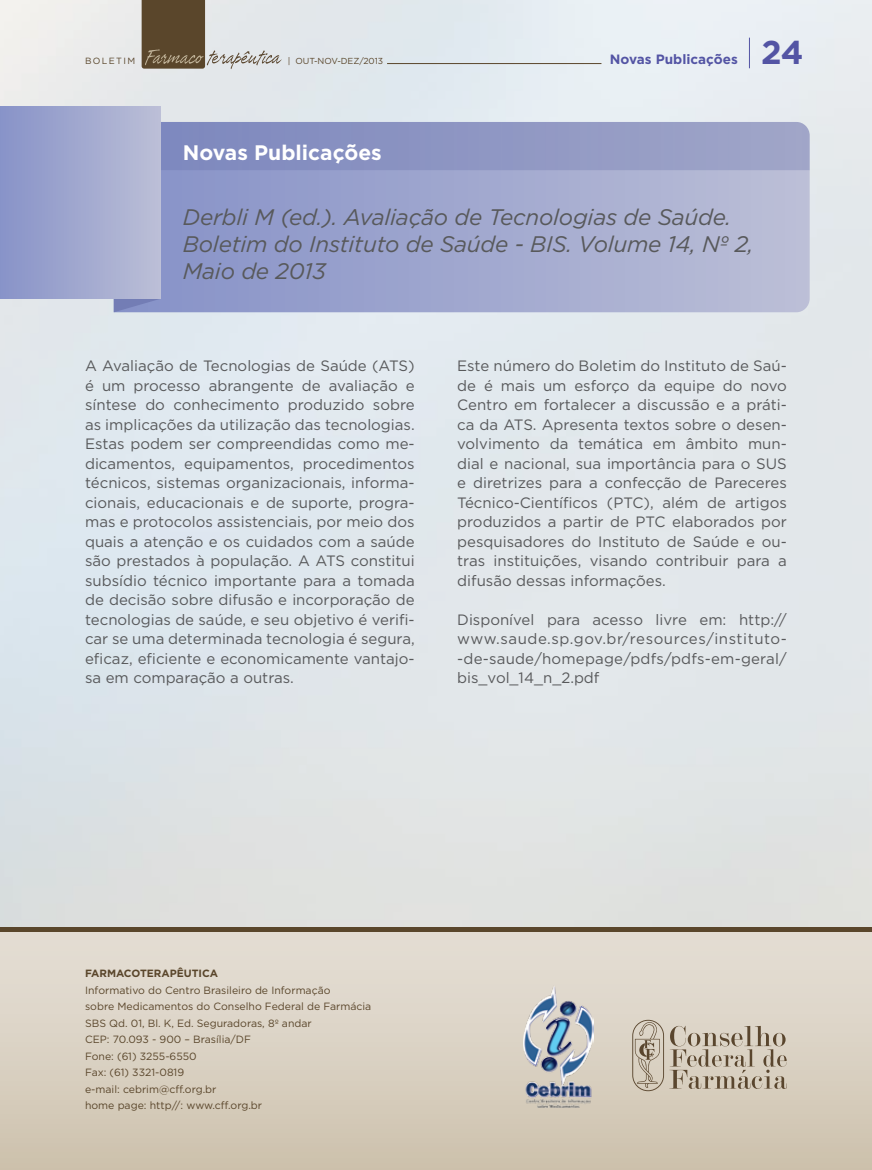
<style>
.page{position:relative;width:872px;height:1170px;background:#fff}
.page>*{position:absolute;margin:0;border:0;box-sizing:border-box;transform-origin:0 0}
.t1{font:700 33px "Gotham";color:#5354a4}
.t2{font:italic 22.5px/27px "Gotham";letter-spacing:-.01em;color:#58595b}
.t3{font:700 21px "Gotham";color:#fff}
.t4{font:15px/19.5px "Gotham";color:#58595b;text-align:justify}
.t5{font:700 13.5px "Gotham";color:#5354a4}
.t6{font:10.5px/16.5px "Gotham";color:#5a462b}
.t7{font:700 10.5px "Gotham";color:#5a462b}
.t8{font:9px "Gotham";letter-spacing:.15em;color:#5a462b}
.t9{font:8.7px "Gotham";letter-spacing:-.01em;color:#5a462b}
</style>
<div class="page">
<svg style="left:142px;top:0;width:140px;height:69px;background:#a39b90"></svg>
<hr style="left:749px;top:38px;width:1px;height:30px;background:#5354a4">
<hr style="left:387px;top:63px;width:214px;height:1px;background:#5a462b">
<svg style="left:114px;top:115px;width:695px;height:197px;background:#9fa6cd"></svg>
<div style="left:0;top:106px;width:161px;height:192px;background:linear-gradient(to right,#8792c8,#bbbfd7)"></div>
<div style="left:0;top:930px;width:872px;height:239px;background:linear-gradient(to bottom,#e6e0d7,#cec3ae)"></div>
<hr style="left:0;top:927px;width:872px;height:4px;background:#5a462b">
<img style="left:524px;top:985px;width:69px;height:122px">
<svg style="left:632px;top:1019px;width:155px;height:72px;background:#c2b8a7"></svg>
<p class="t8" style="left:85px;top:55px;width:52px">BOLETIM</p>
<p class="t9" style="left:288px;top:55px;width:97px">| OUT-NOV-DEZ/2013</p>
<p class="t5" style="left:610px;top:50px;width:129px">Novas Publicações</p>
<h1 class="t1" style="left:761px;top:30px;width:44px">24</h1>
<h3 class="t3" style="left:183px;top:139px;width:200px">Novas Publicações</h3>
<h2 class="t2" style="left:183px;top:203px;width:572px">Derbli M (ed.). Avaliação de Tecnologias de Saúde.<br>Boletim do Instituto de Saúde - BIS. Volume 14, Nº 2,<br>Maio de 2013</h2>
<p class="t4" style="left:85px;top:355px;width:331px">A Avaliação de Tecnologias de Saúde (ATS) é um processo abrangente de avaliação e síntese do conhecimento produzido sobre as implicações da utilização das tecnologias.<br>Estas podem ser compreendidas como me&shy;dicamentos, equipamentos, procedimentos técnicos, sistemas organizacionais, informa&shy;cionais, educacionais e de suporte, progra&shy;mas e protocolos assistenciais, por meio dos quais a atenção e os cuidados com a saúde são prestados à população. A ATS constitui subsídio técnico importante para a tomada de decisão sobre difusão e incorporação de tecnologias de saúde, e seu objetivo é verifi&shy;car se uma determinada tecnologia é segura, eficaz, eficiente e economicamente vantajo&shy;sa em comparação a outras.</p>
<p class="t4" style="left:457px;top:355px;width:331px">Este número do Boletim do Instituto de Saú&shy;de é mais um esforço da equipe do novo Centro em fortalecer a discussão e a práti&shy;ca da ATS. Apresenta textos sobre o desen&shy;volvimento da temática em âmbito mun&shy;dial e nacional, sua importância para o SUS e diretrizes para a confecção de Pareceres Técnico-Científicos (PTC), além de artigos produzidos a partir de PTC elaborados por pesquisadores do Instituto de Saúde e ou&shy;tras instituições, visando contribuir para a difusão dessas informações.</p>
<p class="t4" style="left:457px;top:609px;width:331px">Disponível para acesso livre em: http:// www.saude.sp.gov.br/resources/instituto--de-saude/homepage/pdfs/pdfs-em-geral/ bis_vol_14_n_2.pdf</p>
<p class="t7" style="left:85px;top:966px;width:135px">FARMACOTERAPÊUTICA</p>
<p class="t6" style="left:85px;top:981px;width:288px">Informativo do Centro Brasileiro de Informação<br>sobre Medicamentos do Conselho Federal de Farmácia SBS Qd. 01, Bl. K, Ed. Seguradoras, 8º andar<br>CEP: 70.093 ‑ 900 – Brasília/DF<br>Fone: (61) 3255‑6550<br>Fax: (61) 3321‑0819<br>e‑mail: cebrim@cff.org.br<br>home page: http//: www.cff.org.br</p>
</div>
